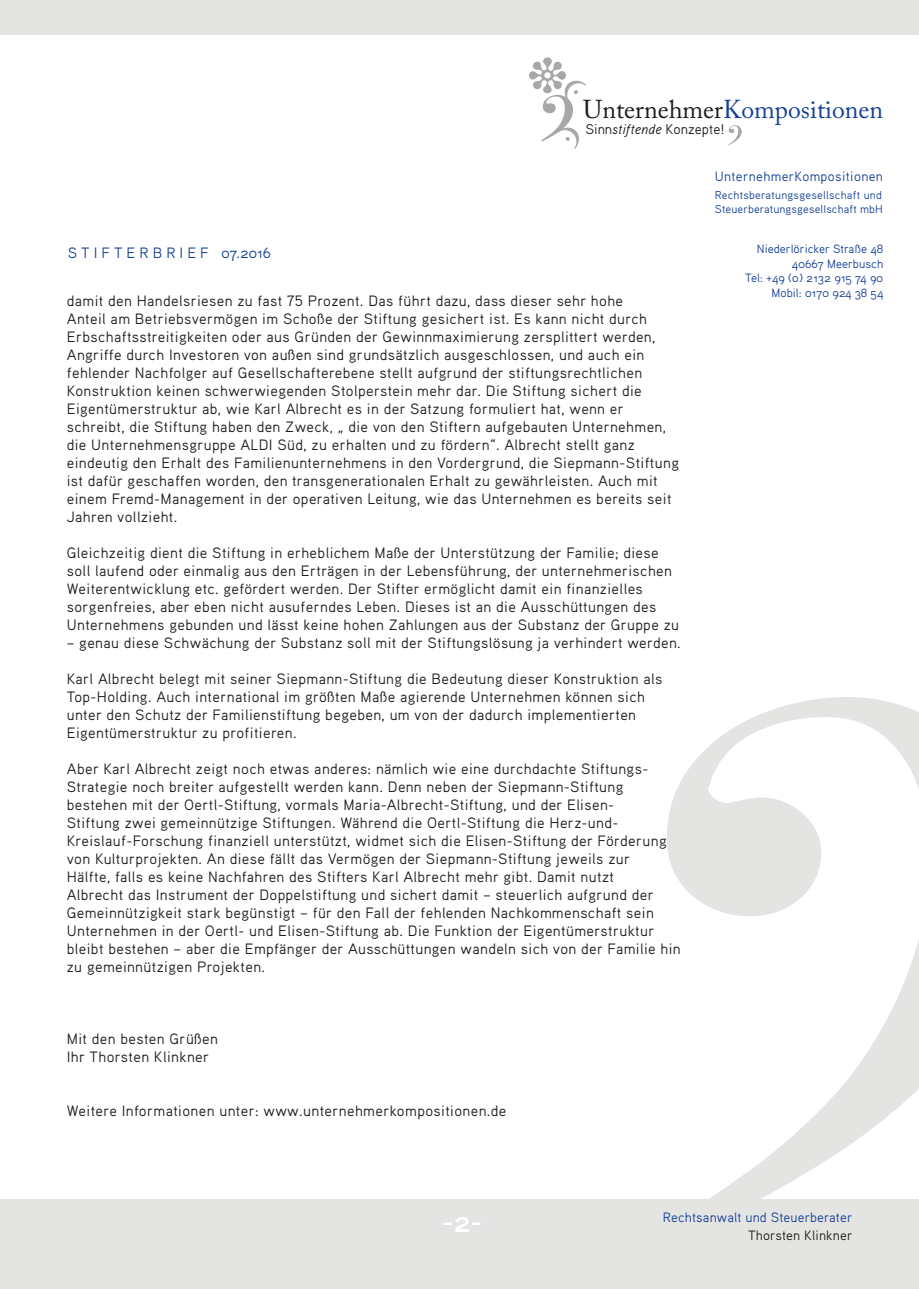
<style>
.page{position:relative;width:919px;height:1289px;background:#fff}
.page>*{position:absolute;margin:0;border:0;box-sizing:border-box;transform-origin:0 0}
.t1{font:30px "Aaux Pro Bold OSF";color:#fff}
.t2{font:25.65px "Adobe Caslon Pro";color:#164194}
.t3{font:15px/18px "Aaux Pro";letter-spacing:.025em;color:#1d1d1b}
.t4{font:15px "Aaux Pro Regular OSF";letter-spacing:-.015em;color:#164194}
.t5{font:13.95px "Aaux Pro Regular OSF";letter-spacing:.005em;color:#1d1d1b}
.t6{font:13.5px "Aaux Pro Regular OSF";letter-spacing:.01em;color:#164194}
.t7{font:13.5px "Aaux Pro Regular OSF";letter-spacing:.01em;color:#1d1d1b}
.t8{font:12px/14.4px "Aaux Pro Regular OSF";color:#164194;text-align:right}
.t9{font:11.4px/13.5px "Aaux Pro Regular OSF";letter-spacing:.01em;color:#164194}
.s1{color:#1d1d1b}
.s2{font-family:"Aaux Pro Regular Italic OSF"}
</style>
<div class="page">
<svg style="left:667px;top:697px;width:251px;height:502px"></svg>
<div style="left:0;top:1199px;width:918px;height:89px;background:#e4e4e3"></div>
<div style="left:0;top:0;width:918px;height:34px;background:#e4e4e3"></div>
<svg style="left:728px;top:125px;width:13px;height:20px"></svg>
<svg style="left:529px;top:57px;width:57px;height:92px"></svg>
<h2 class="t2" style="left:583px;top:94px;width:301px"><span class="s1">Unternehmer</span>Kompositionen</h2>
<p class="t5" style="left:585px;top:120px;width:141px">Sinn<span class="s2">stiftende</span> Konzepte!</p>
<p class="t6" style="left:714px;top:168px;width:170px">UnternehmerKompositionen</p>
<p class="t9" style="left:714px;top:188px;width:169px">Rechtsberatungsgesellschaft und<br>Steuerberatungsgesellschaft mbH</p>
<p class="t8" style="left:745px;top:242px;width:140px">Niederlöricker Straße 48<br>40667 Meerbusch<br>Tel: +49 (0) 2132 915 74 90<br>Mobil: 0170 924 38 54</p>
<p class="t4" style="left:68px;top:243px;width:205px">S T I F T E R B R I E F 07.2016</p>
<p class="t3" style="left:67px;top:291px;width:613px">damit den Handelsriesen zu fast 75 Prozent. Das führt dazu, dass dieser sehr hohe<br>Anteil am Betriebsvermögen im Schoße der Stiftung gesichert ist. Es kann nicht durch Erbschaftsstreitigkeiten oder aus Gründen der Gewinnmaximierung zersplittert werden, Angriffe durch Investoren von außen sind grundsätzlich ausgeschlossen, und auch ein fehlender Nachfolger auf Gesellschafterebene stellt aufgrund der stiftungsrechtlichen Konstruktion keinen schwerwiegenden Stolperstein mehr dar. Die Stiftung sichert die Eigentümerstruktur ab, wie Karl Albrecht es in der Satzung formuliert hat, wenn er schreibt, die Stiftung haben den Zweck, „ die von den Stiftern aufgebauten Unternehmen, die Unternehmensgruppe ALDI Süd, zu erhalten und zu fördern“. Albrecht stellt ganz eindeutig den Erhalt des Familienunternehmens in den Vordergrund, die Siepmann-Stiftung ist dafür geschaffen worden, den transgenerationalen Erhalt zu gewährleisten. Auch mit einem Fremd-Management in der operativen Leitung, wie das Unternehmen es bereits seit Jahren vollzieht.</p>
<p class="t3" style="left:67px;top:543px;width:613px">Gleichzeitig dient die Stiftung in erheblichem Maße der Unterstützung der Familie; diese soll laufend oder einmalig aus den Erträgen in der Lebensführung, der unternehmerischen Weiterentwicklung etc. gefördert werden. Der Stifter ermöglicht damit ein finanzielles sorgenfreies, aber eben nicht ausuferndes Leben. Dieses ist an die Ausschüttungen des Unternehmens gebunden und lässt keine hohen Zahlungen aus der Substanz der Gruppe zu</p>
<p class="t3" style="left:67px;top:633px;width:615px">– genau diese Schwächung der Substanz soll mit der Stiftungslösung ja verhindert werden.</p>
<p class="t3" style="left:67px;top:669px;width:597px">Karl Albrecht belegt mit seiner Siepmann-Stiftung die Bedeutung dieser Konstruktion als Top-Holding. Auch international im größten Maße agierende Unternehmen können sich unter den Schutz der Familienstiftung begeben, um von der dadurch implementierten Eigentümerstruktur zu profitieren.</p>
<p class="t3" style="left:67px;top:759px;width:615px">Aber Karl Albrecht zeigt noch etwas anderes: nämlich wie eine durchdachte Stiftungs-Strategie noch breiter aufgestellt werden kann. Denn neben der Siepmann-Stiftung bestehen mit der Oertl-Stiftung, vormals Maria-Albrecht-Stiftung, und der Elisen-<br>Stiftung zwei gemeinnützige Stiftungen. Während die Oertl-Stiftung die Herz-und-Kreislauf-Forschung finanziell unterstützt, widmet sich die Elisen-Stiftung der Förderung von Kulturprojekten. An diese fällt das Vermögen der Siepmann-Stiftung jeweils zur<br>Hälfte, falls es keine Nachfahren des Stifters Karl Albrecht mehr gibt. Damit nutzt<br>Albrecht das Instrument der Doppelstiftung und sichert damit – steuerlich aufgrund der Gemeinnützigkeit stark begünstigt – für den Fall der fehlenden Nachkommenschaft sein Unternehmen in der Oertl- und Elisen-Stiftung ab. Die Funktion der Eigentümerstruktur bleibt bestehen – aber die Empfänger der Ausschüttungen wandeln sich von der Familie hin zu gemeinnützigen Projekten.</p>
<p class="t3" style="left:67px;top:1029px;width:153px">Mit den besten Grüßen<br>Ihr Thorsten Klinkner</p>
<p class="t3" style="left:67px;top:1101px;width:441px">Weitere Informationen unter: www.unternehmerkompositionen.de</p>
<h1 class="t1" style="left:441px;top:1201px;width:43px">-2-</h1>
<p class="t6" style="left:663px;top:1209px;width:191px">Rechtsanwalt und Steuerberater</p>
<p class="t7" style="left:748px;top:1227px;width:106px">Thorsten Klinkner</p>
</div>
